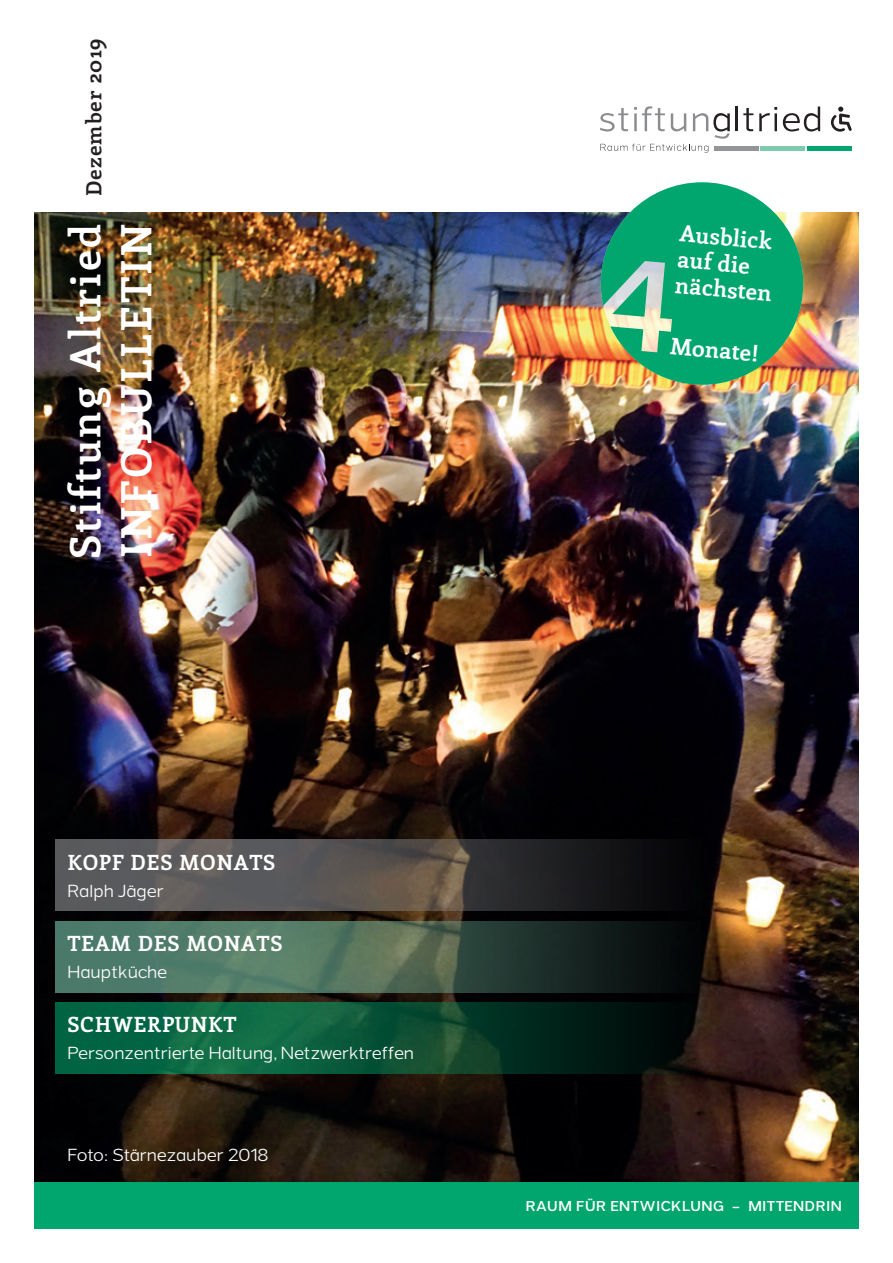
<style>
.page{position:relative;width:893px;height:1263px;background:#fff}
.page>*{position:absolute;margin:0;border:0;box-sizing:border-box;transform-origin:0 0}
.t1{font:700 42px/51px "Enriqueta";letter-spacing:.05em;color:#fff}
.t2{font:700 22.95px/25.8px "Enriqueta";color:#fff}
.t3{font:700 21px "Enriqueta";letter-spacing:.03em;color:#fff}
.t4{font:700 21px "Enriqueta";letter-spacing:.05em;color:#231f20}
.t5{font:16.5px "Grey Sans";letter-spacing:-.01em;color:#fff}
.t6{font:600 13.5px "Grey Sans";letter-spacing:.05em;color:#fff}
</style>
<div class="page">
<img style="left:34px;top:213px;width:825px;height:969px">
<div style="left:34px;top:1182px;width:825px;height:47px;background:#00a66e"></div>
<div style="left:714px;top:146px;width:45px;height:5px;background:#939598"></div>
<div style="left:760px;top:146px;width:45px;height:5px;background:#7dcaae"></div>
<div style="left:807px;top:146px;width:45px;height:5px;background:#00a66e"></div>
<svg style="left:831px;top:107px;width:21px;height:25px"></svg>
<svg style="left:783px;top:107px;width:37px;height:24px"></svg>
<svg style="left:743px;top:108px;width:10px;height:23px"></svg>
<svg style="left:759px;top:107px;width:18px;height:24px"></svg>
<hr style="left:736px;top:107px;width:2px;height:24px;background:#231f20">
<svg style="left:600px;top:106px;width:130px;height:47px"></svg>
<svg style="left:601px;top:182px;width:202px;height:203px;background:#40af7d"></svg>
<svg style="left:55px;top:840px;width:648px;height:71px;background:#444241"></svg>
<svg style="left:55px;top:921px;width:648px;height:71px;background:#3d584a"></svg>
<svg style="left:55px;top:1003px;width:648px;height:71px;background:#094930"></svg>
<p class="t4" style="left:79px;top:196px;width:159px;rotate:-90deg">Dezember 2019</p>
<h1 class="t1" style="left:58px;top:559px;width:337px;rotate:-90deg">Stiftung Altried<br>INFOBULLETIN</h1>
<h2 class="t2" style="left:681px;top:219px;width:98px;rotate:5deg">Ausblick auf die nächsten</h2>
<h2 class="t2" style="left:671px;top:331px;width:91px;rotate:5deg">Monate!</h2>
<p class="t3" style="left:68px;top:847px;width:209px">KOPF DES MONATS</p>
<p class="t5" style="left:68px;top:881px;width:98px">Ralph Jäger</p>
<p class="t3" style="left:68px;top:928px;width:217px">TEAM DES MONATS</p>
<p class="t5" style="left:68px;top:962px;width:101px">Hauptküche</p>
<p class="t3" style="left:68px;top:1009px;width:171px">SCHWERPUNKT</p>
<p class="t5" style="left:68px;top:1043px;width:348px">Personzentrierte Haltung, Netzwerktreffen</p>
<p class="t5" style="left:68px;top:1146px;width:203px">Foto: Stärnezauber 2018</p>
<p class="t6" style="left:526px;top:1198px;width:318px">RAUM FÜR ENTWICKLUNG – MITTENDRIN</p>
</div>
